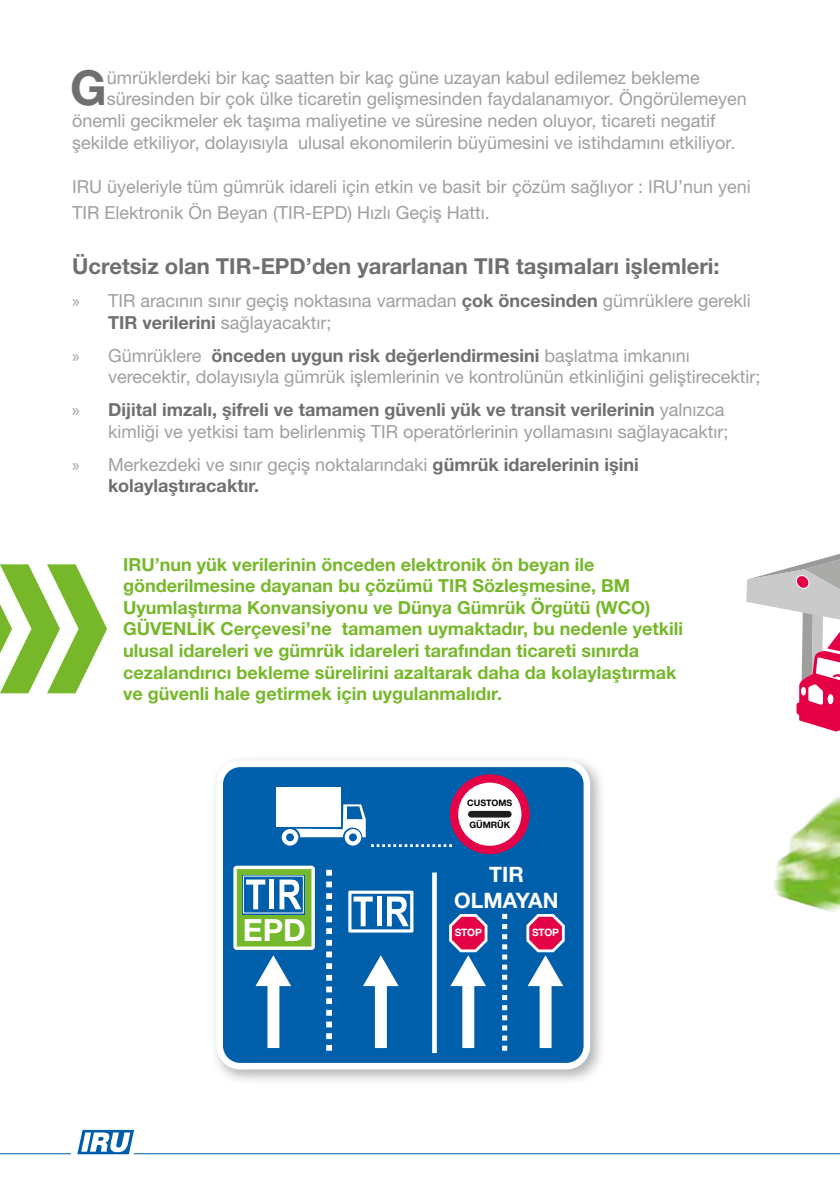
<style>
.page{position:relative;width:840px;height:1191px;background:#fff}
.page>*{position:absolute;margin:0;border:0;box-sizing:border-box;transform-origin:0 0}
.t1{font:700 48.2px "Helvetica Neue LTW1 G";color:#706f6f}
.t2{font:700 30.6px "Helvetica Neue LTW1 G";color:#fff}
.t3{font:700 22px "Helvetica Neue LTW1 G";color:#706f6f}
.t4{font:700 21.2px/25.6px "Helvetica Neue LTW1 G";color:#fff;text-align:center}
.t5{font:18px/21.6px "Helvetica Neue LTW1 G";color:#9f9f9f}
.t6{font:700 18px/21.6px "Helvetica Neue LTW1 G";color:#76b82a}
.t7{font:700 18px/21.6px "Helvetica Neue LTW1 G";color:#706f6f}
.t8{font:700 10.2px "Helvetica Neue LTW1 G";letter-spacing:-.025em;color:#fff}
.t9{font:700 9px "Helvetica Neue LTW1 G";color:#020203}
.s1{font-family:"Myriad Pro"}
.s2{font-weight:700;color:#706f6f}
.s3{font-family:"Myriad Pro";font-weight:400;color:#9f9f9f}
.s4{font-weight:400;color:#9f9f9f}
</style>
<div class="page">
<hr style="left:0;top:1153px;width:71px;height:1px;background:#005faa">
<hr style="left:134px;top:1153px;width:705px;height:1px;background:#005faa">
<svg style="left:77px;top:1129px;width:57px;height:25px"></svg>
<img style="left:774px;top:796px;width:65px;height:116px">
<svg style="left:746px;top:554px;width:93px;height:178px"></svg>
<svg style="left:795px;top:575px;width:13px;height:14px"></svg>
<div style="left:795px;top:574px;width:14px;height:15px;border:1px solid #fff;border-radius:6px"></div>
<svg style="left:0;top:564px;width:107px;height:129px"></svg>
<svg style="left:213px;top:757px;width:380px;height:315px;background:#2d7ab7"></svg>
<div style="left:276px;top:787px;width:65px;height:40px;background:#fff"></div>
<svg style="left:281px;top:804px;width:84px;height:41px"></svg>
<svg style="left:432px;top:875px;width:4px;height:175px"></svg>
<div style="left:539px;top:981px;width:12px;height:61px;background:#fff"></div>
<div style="left:462px;top:981px;width:12px;height:61px;background:#fff"></div>
<svg style="left:524px;top:912px;width:42px;height:74px"></svg>
<svg style="left:447px;top:912px;width:41px;height:74px"></svg>
<svg style="left:502px;top:913px;width:5px;height:137px"></svg>
<svg style="left:371px;top:774px;width:158px;height:80px"></svg>
<div style="left:375px;top:981px;width:11px;height:61px;background:#fff"></div>
<svg style="left:363px;top:955px;width:35px;height:31px"></svg>
<div style="left:267px;top:981px;width:12px;height:61px;background:#fff"></div>
<svg style="left:326px;top:869px;width:6px;height:181px"></svg>
<div style="left:349px;top:892px;width:63px;height:39px;background:#005faa"></div>
<div style="left:348px;top:890px;width:65px;height:42px;border:3px solid #fff"></div>
<svg style="left:353px;top:896px;width:19px;height:30px"></svg>
<div style="left:376px;top:896px;width:5px;height:30px;background:#fff"></div>
<svg style="left:387px;top:896px;width:21px;height:30px"></svg>
<div style="left:350px;top:893px;width:61px;height:37px;border:1px solid #fff"></div>
<svg style="left:233px;top:865px;width:82px;height:121px"></svg>
<h1 class="t1" style="left:70px;top:58px;width:38px">G</h1>
<p class="t5" style="left:107px;top:66px;width:594px">ümrüklerdeki bir kaç saatten bir kaç güne uzayan kabul edilemez bekleme</p>
<p class="t5" style="left:107px;top:88px;width:641px">süresinden bir çok ülke ticaretin gelişmesinden faydalanamıyor. Öngörülemeyen</p>
<p class="t5" style="left:72px;top:110px;width:644px">önemli gecikmeler ek taşıma maliyetine ve süresine neden oluyor, ticareti negatif</p>
<p class="t5" style="left:72px;top:131px;width:664px">şekilde etkiliyor, dolayısıyla ulusal ekonomilerin büyümesini ve istihdamını etkiliyor.</p>
<p class="t5" style="left:72px;top:173px;width:680px;line-height:26.4px">IRU üyeleriyle tüm gümrük idareli için etkin ve basit bir çözüm sağlıyor : IRU’nun yeni<br>TIR Elektronik Ön Beyan (TIR-EPD) Hızlı Geçiş Hattı.</p>
<p class="t3" style="left:72px;top:253px;width:648px">Ücretsiz olan TIR-EPD’den yararlanan TIR taşımaları işlemleri:</p>
<p class="t5" style="left:108px;top:290px;width:643px;text-indent:-36px"><span class="s1">»</span> TIR aracının sınır geçiş noktasına varmadan <span class="s2">çok öncesinden</span> gümrüklere gerekli<br><span class="s2">TIR verilerini</span> sağlayacaktır;</p>
<p class="t5" style="left:108px;top:344px;width:653px;text-indent:-36px"><span class="s1">»</span> Gümrüklere <span class="s2">önceden uygun risk değerlendirmesini</span> başlatma imkanını verecektir, dolayısıyla gümrük işlemlerinin ve kontrolünün etkinliğini geliştirecektir;</p>
<p class="t5" style="left:72px;top:399px;width:657px;text-align:right"><span class="s1">»</span> <span class="s2">Dijital imzalı, şifreli ve tamamen güvenli yük ve transit verilerinin</span> yalnızca kimliği ve yetkisi tam belirlenmiş TIR operatörlerinin yollamasını sağlayacaktır;</p>
<p class="t7" style="left:108px;top:453px;width:532px;text-indent:-36px"><span class="s3">»</span> <span class="s4">Merkezdeki ve sınır geçiş noktalarındaki</span> gümrük idarelerinin işini kolaylaştıracaktır.</p>
<p class="t6" style="left:123px;top:553px;width:561px">IRU’nun yük verilerinin önceden elektronik ön beyan ile gönderilmesine dayanan bu çözümü TIR Sözleşmesine, BM Uyumlaştırma Konvansiyonu ve Dünya Gümrük Örgütü (WCO)<br>GÜVENLİK Cerçevesi’ne tamamen uymaktadır, bu nedenle yetkili ulusal idareleri ve gümrük idareleri tarafından ticareti sınırda cezalandırıcı bekleme sürelirini azaltarak daha da kolaylaştırmak ve güvenli hale getirmek için uygulanmalıdır.</p>
<p class="t9" style="left:467px;top:797px;width:47px">CUSTOMS</p>
<p class="t9" style="left:469px;top:819px;width:42px">GÜMRÜK</p>
<p class="t4" style="left:454px;top:862px;width:106px">TIR<br>OLMAYAN</p>
<h2 class="t2" style="left:243px;top:911px;width:65px">EPD</h2>
<p class="t8" style="left:454px;top:926px;width:29px">STOP</p>
<p class="t8" style="left:531px;top:926px;width:29px">STOP</p>
</div>
